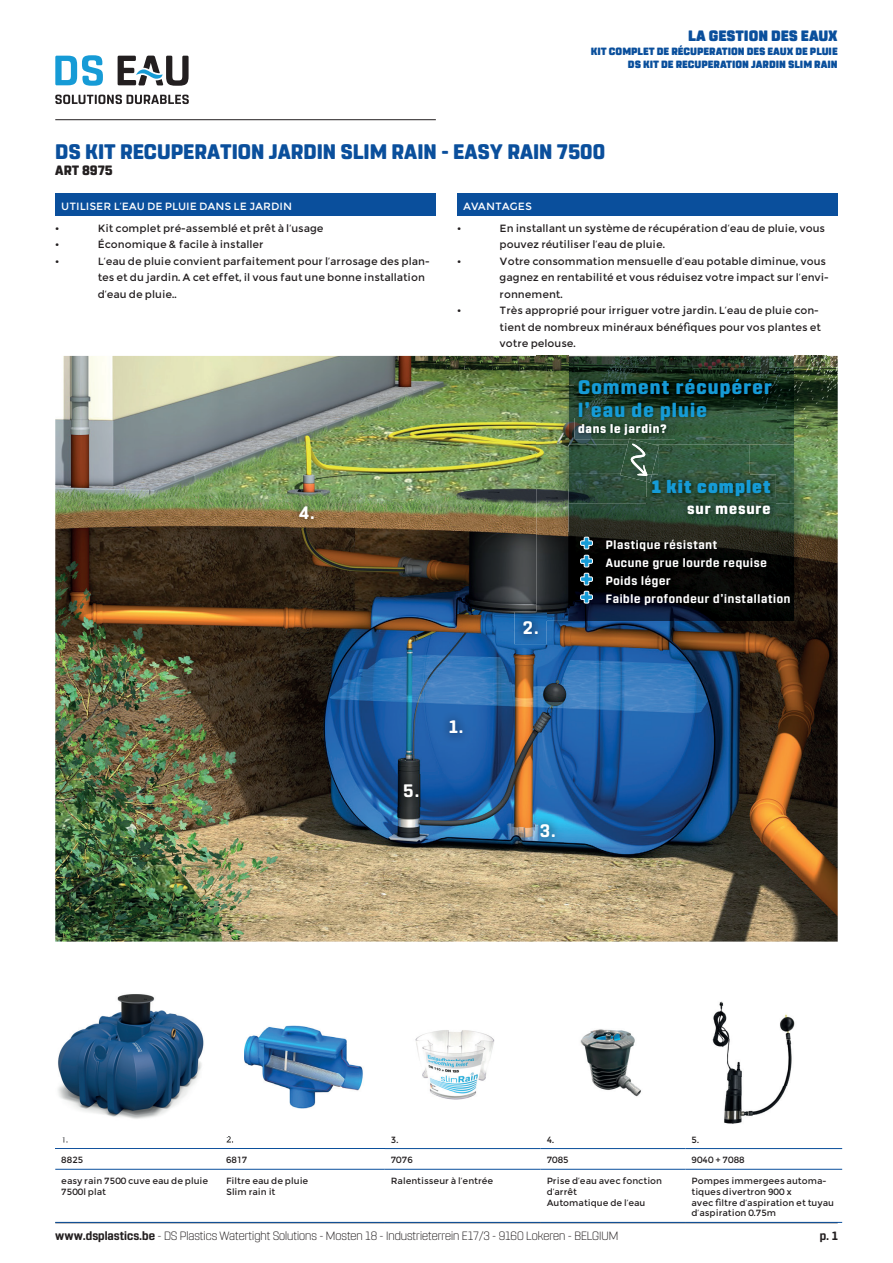
<style>
.page{position:relative;width:893px;height:1263px;background:#fff}
.page>*{position:absolute;margin:0;border:0;box-sizing:border-box;transform-origin:0 0}
.t1{font:800 21px "Rohn Rounded";color:#0a4f9c}
.t2{font:800 19.5px/22.5px "Rohn Rounded";letter-spacing:.06em;color:#169bd6}
.t3{font:900 18px "Rohn Rounded";letter-spacing:.06em;color:#169bd6}
.t4{font:700 18px "Rohn Rounded";color:#fff}
.t5{font:900 15px "Rohn Rounded";color:#0a4f9c}
.t6{font:800 15px "Rohn Rounded";letter-spacing:.06em;color:#fff}
.t7{font:800 13.5px "Rohn Rounded";color:#231f20}
.t8{font:800 12.15px "Rohn Rounded";letter-spacing:.06em;color:#fff}
.t9{font:300 12px "Rohn Rounded";color:#231f20}
.t10{font:700 12px/18px "Rohn Rounded";letter-spacing:.06em;color:#fff}
.t11{font:700 12px "Rohn Rounded";color:#231f20}
.t12{font:10.5px/16.5px "Montserrat";color:#231f20}
.t13{font:900 10.5px/13.5px "Rohn Rounded";color:#0a4f9c;text-align:right}
.t14{font:10.5px "Montserrat";color:#fff}
.t15{font:9px/10.8px "Montserrat";color:#231f20}
.s1{font-weight:700}
</style>
<div class="page">
<hr style="left:55px;top:119px;width:381px;height:1px;background:#231f20">
<svg style="left:55px;top:55px;width:48px;height:31px"></svg>
<svg style="left:55px;top:95px;width:134px;height:9px"></svg>
<svg style="left:118px;top:56px;width:71px;height:30px"></svg>
<img style="left:55px;top:356px;width:783px;height:585px">
<img style="left:441px;top:711px;width:30px;height:32px">
<img style="left:514px;top:612px;width:33px;height:32px">
<img style="left:524px;top:621px;width:14px;height:13px">
<img style="left:532px;top:814px;width:32px;height:32px">
<img style="left:290px;top:497px;width:33px;height:31px">
<img style="left:395px;top:775px;width:32px;height:32px">
<div style="left:457px;top:193px;width:381px;height:23px;background:#0a4f9c"></div>
<div style="left:55px;top:193px;width:381px;height:23px;background:#0a4f9c"></div>
<img style="left:244px;top:1025px;width:119px;height:84px">
<img style="left:415px;top:1030px;width:80px;height:70px">
<img style="left:580px;top:1029px;width:55px;height:36px">
<img style="left:589px;top:1065px;width:52px;height:32px">
<img style="left:712px;top:1014px;width:83px;height:110px">
<img style="left:712px;top:1001px;width:17px;height:38px">
<img style="left:712px;top:1088px;width:17px;height:36px">
<hr style="left:220px;top:1148px;width:165px;height:1px;background:#0a4f9c">
<hr style="left:385px;top:1148px;width:156px;height:1px;background:#0a4f9c">
<hr style="left:541px;top:1148px;width:144px;height:1px;background:#0a4f9c">
<hr style="left:685px;top:1148px;width:157px;height:1px;background:#0a4f9c">
<hr style="left:55px;top:1169px;width:165px;height:1px;background:#0a4f9c">
<hr style="left:220px;top:1169px;width:165px;height:1px;background:#0a4f9c">
<hr style="left:385px;top:1169px;width:156px;height:1px;background:#0a4f9c">
<hr style="left:541px;top:1169px;width:144px;height:1px;background:#0a4f9c">
<hr style="left:685px;top:1169px;width:157px;height:1px;background:#0a4f9c">
<hr style="left:55px;top:1222px;width:165px;height:1px;background:#0a4f9c">
<hr style="left:220px;top:1222px;width:165px;height:1px;background:#0a4f9c">
<hr style="left:385px;top:1222px;width:156px;height:1px;background:#0a4f9c">
<hr style="left:541px;top:1222px;width:144px;height:1px;background:#0a4f9c">
<hr style="left:685px;top:1222px;width:157px;height:1px;background:#0a4f9c">
<img style="left:568px;top:356px;width:91px;height:30px">
<img style="left:659px;top:356px;width:90px;height:19px">
<img style="left:749px;top:356px;width:45px;height:59px">
<img style="left:568px;top:386px;width:46px;height:58px">
<img style="left:614px;top:439px;width:90px;height:5px">
<img style="left:704px;top:415px;width:90px;height:29px">
<img style="left:568px;top:444px;width:181px;height:30px">
<img style="left:749px;top:444px;width:45px;height:177px">
<img style="left:568px;top:474px;width:91px;height:147px">
<img style="left:659px;top:474px;width:90px;height:1px">
<img style="left:659px;top:520px;width:90px;height:101px">
<img style="left:620px;top:439px;width:39px;height:43px">
<img style="left:794px;top:356px;width:32px;height:265px">
<img style="left:536px;top:356px;width:32px;height:265px">
<svg style="left:536px;top:612px;width:11px;height:9px"></svg>
<svg style="left:580px;top:536px;width:13px;height:68px"></svg>
<img style="left:647px;top:475px;width:129px;height:45px">
<img style="left:574px;top:375px;width:202px;height:64px">
<svg style="left:629px;top:438px;width:23px;height:44px"></svg>
<img style="left:55px;top:1148px;width:165px;height:1px">
<svg style="left:62px;top:1137px;width:6px;height:5px"></svg>
<svg style="left:227px;top:1136px;width:6px;height:6px"></svg>
<img style="left:58px;top:994px;width:146px;height:125px">
<h3 class="t5" style="left:688px;top:27px;width:151px">LA GESTION DES EAUX</h3>
<p class="t13" style="left:591px;top:44px;width:248px">KIT COMPLET DE RÉCUPERATION DES EAUX DE PLUIE<br>DS KIT DE RECUPERATION JARDIN SLIM RAIN</p>
<h1 class="t1" style="left:55px;top:139px;width:551px">DS KIT RECUPERATION JARDIN SLIM RAIN - EASY RAIN 7500</h1>
<p class="t7" style="left:55px;top:162px;width:59px">ART 8975</p>
<p class="t14" style="left:61px;top:199px;width:232px">UTILISER L’EAU DE PLUIE DANS LE JARDIN</p>
<p class="t14" style="left:463px;top:199px;width:70px">AVANTAGES</p>
<p class="t12" style="left:55px;top:220px;width:6px">•</p>
<p class="t12" style="left:98px;top:220px;width:227px">Kit complet pré-assemblé et prêt à l’usage</p>
<p class="t12" style="left:55px;top:236px;width:6px">•</p>
<p class="t12" style="left:98px;top:236px;width:167px">Économique &amp; facile à installer</p>
<p class="t12" style="left:55px;top:253px;width:6px">•</p>
<p class="t12" style="left:98px;top:253px;width:333px">L’eau de pluie convient parfaitement pour l’arrosage des plan&shy;tes et du jardin. A cet effet, il vous faut une bonne installation d’eau de pluie..</p>
<h3 class="t4" style="left:299px;top:502px;width:18px">4.</h3>
<p class="t12" style="left:457px;top:220px;width:6px">•</p>
<p class="t12" style="left:500px;top:220px;width:327px">En installant un système de récupération d’eau de pluie, vous pouvez réutiliser l’eau de pluie.</p>
<p class="t12" style="left:457px;top:253px;width:6px">•</p>
<p class="t12" style="left:500px;top:253px;width:331px">Votre consommation mensuelle d’eau potable diminue, vous gagnez en rentabilité et vous réduisez votre impact sur l’envi&shy;ronnement.</p>
<p class="t12" style="left:457px;top:302px;width:6px">•</p>
<p class="t12" style="left:500px;top:302px;width:323px">Très approprié pour irriguer votre jardin. L’eau de pluie con&shy;tient de nombreux minéraux bénéfiques pour vos plantes et votre pelouse.</p>
<h2 class="t2" style="left:578px;top:376px;width:195px">Comment récupérer l’eau de pluie</h2>
<p class="t8" style="left:578px;top:422px;width:90px">dans le jardin?</p>
<h3 class="t3" style="left:651px;top:477px;width:121px">1 kit complet</h3>
<h3 class="t6" style="left:687px;top:500px;width:85px">sur mesure</h3>
<h3 class="t4" style="left:523px;top:618px;width:17px">2.</h3>
<p class="t10" style="left:606px;top:536px;width:186px">Plastique résistant<br>Aucune grue lourde requise<br>Poids léger<br>Faible profondeur d’installation</p>
<h3 class="t4" style="left:403px;top:780px;width:18px">5.</h3>
<h3 class="t4" style="left:449px;top:717px;width:16px">1.</h3>
<h3 class="t4" style="left:540px;top:820px;width:17px">3.</h3>
<p class="t15" style="left:391px;top:1134px;width:9px">3.</p>
<p class="t15" style="left:547px;top:1134px;width:9px">4.</p>
<p class="t15" style="left:691px;top:1134px;width:9px">5.</p>
<p class="t15" style="left:61px;top:1154px;width:24px">8825</p>
<p class="t15" style="left:226px;top:1154px;width:23px">6817</p>
<p class="t15" style="left:391px;top:1154px;width:24px">7076</p>
<p class="t15" style="left:547px;top:1154px;width:24px">7085</p>
<p class="t15" style="left:691px;top:1154px;width:55px">9040 + 7088</p>
<p class="t15" style="left:61px;top:1175px;width:149px">easy rain 7500 cuve eau de pluie<br>7500l plat</p>
<p class="t15" style="left:226px;top:1175px;width:84px">Filtre eau de pluie<br>Slim rain it</p>
<p class="t15" style="left:391px;top:1175px;width:104px">Ralentisseur à l’entrée</p>
<p class="t15" style="left:547px;top:1175px;width:117px">Prise d’eau avec fonction d’arrêt<br>Automatique de l’eau</p>
<p class="t15" style="left:691px;top:1175px;width:144px">Pompes immergees automa&shy;tiques divertron 900 x<br>avec filtre d’aspiration et tuyau d’aspiration 0.75m</p>
<p class="t9" style="left:55px;top:1229px;width:565px"><span class="s1">www.dsplastics.be</span> - DS Plastics Watertight Solutions - Mosten 18 - Industrieterrein E17/3 - 9160 Lokeren - BELGIUM</p>
<p class="t11" style="left:820px;top:1229px;width:19px">p. 1</p>
</div>
